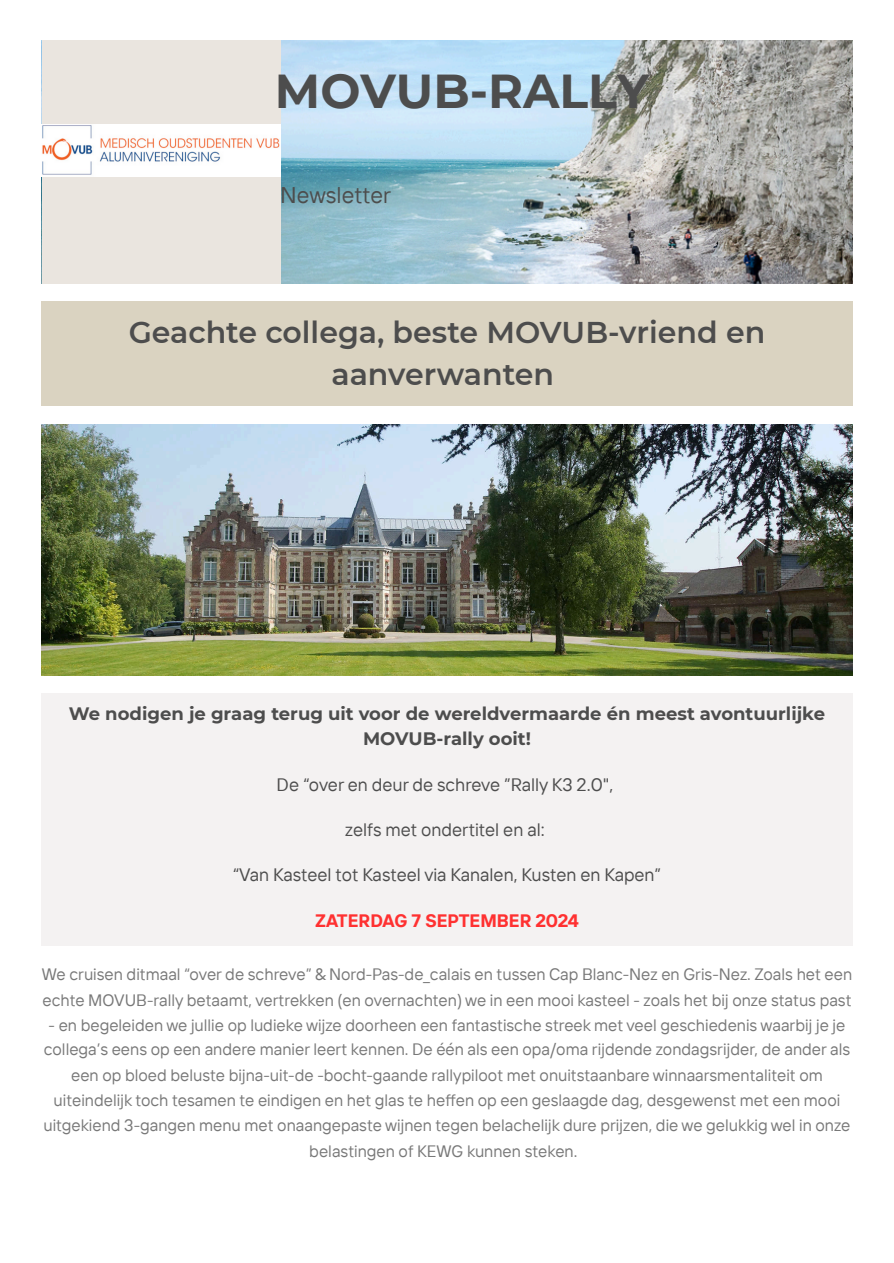
<style>
.page{position:relative;width:894px;height:1263px;background:#fff}
.page>*{position:absolute;margin:0;border:0;box-sizing:border-box;transform-origin:0 0}
.t1{font:700 47.55px "Montserrat";color:#4d4d4d}
.t2{font:600 30px/41.7px "Montserrat";color:#4d4d4d;text-align:center}
.t3{font:22.65px "TT Interphases";color:#4d4d4d}
.t4{font:18px "TT Interphases";color:#4d4d4d}
.t5{font:700 18px/24.8px "Montserrat";color:#4d4d4d;text-align:center}
.t6{font:700 18px "TT Interphases";color:#ff3131}
.t7{font:16.5px/25.2px "TT Interphases";color:#787878}
</style>
<div class="page">
<img style="left:280px;top:40px;width:572px;height:244px">
<div style="left:42px;top:40px;width:238px;height:244px;background:#eae5df"></div>
<img style="left:42px;top:124px;width:238px;height:52px">
<div style="left:42px;top:302px;width:810px;height:104px;background:#dad3c1"></div>
<img style="left:42px;top:424px;width:810px;height:251px">
<div style="left:42px;top:693px;width:810px;height:253px;background:#f4f2f2"></div>
<p class="t1" style="left:275px;top:62px;width:375px">MOVUB-RALLY</p>
<p class="t3" style="left:280px;top:180px;width:112px">Newsletter</p>
<p class="t2" style="left:129px;top:312px;width:638px">Geachte collega, beste MOVUB-vriend en aanverwanten</p>
<p class="t5" style="left:69px;top:701px;width:757px">We nodigen je graag terug uit voor de wereldvermaarde én meest avontuurlijke<br>MOVUB-rally ooit!</p>
<p class="t4" style="left:276px;top:773px;width:338px">De “over en deur de schreve ”Rally K3 2.0",</p>
<p class="t4" style="left:345px;top:818px;width:201px">zelfs met ondertitel en al:</p>
<p class="t4" style="left:233px;top:863px;width:429px">“Van Kasteel tot Kasteel via Kanalen, Kusten en Kapen”</p>
<h1 class="t6" style="left:315px;top:909px;width:265px">ZATERDAG 7 SEPTEMBER 2024</h1>
<p class="t7" style="left:42px;top:961px;width:811px;line-height:25.8px">We cruisen ditmaal “over de schreve” &amp; Nord-Pas-de_calais en tussen Cap Blanc-Nez en Gris-Nez. Zoals het een echte MOVUB-rally betaamt, vertrekken (en overnachten) we in een mooi kasteel - zoals het bij onze status past</p>
<p class="t7" style="left:43px;top:1012px;width:808px;text-align:center">- en begeleiden we jullie op ludieke wijze doorheen een fantastische streek met veel geschiedenis waarbij je je collega’s eens op een andere manier leert kennen. De één als een opa/oma rijdende zondagsrijder, de ander als een op bloed beluste bijna-uit-de -bocht-gaande rallypiloot met onuitstaanbare winnaarsmentaliteit om uiteindelijk toch tesamen te eindigen en het glas te heffen op een geslaagde dag, desgewenst met een mooi uitgekiend 3-gangen menu met onaangepaste wijnen tegen belachelijk dure prijzen, die we gelukkig wel in onze belastingen of KEWG kunnen steken.</p>
</div>
